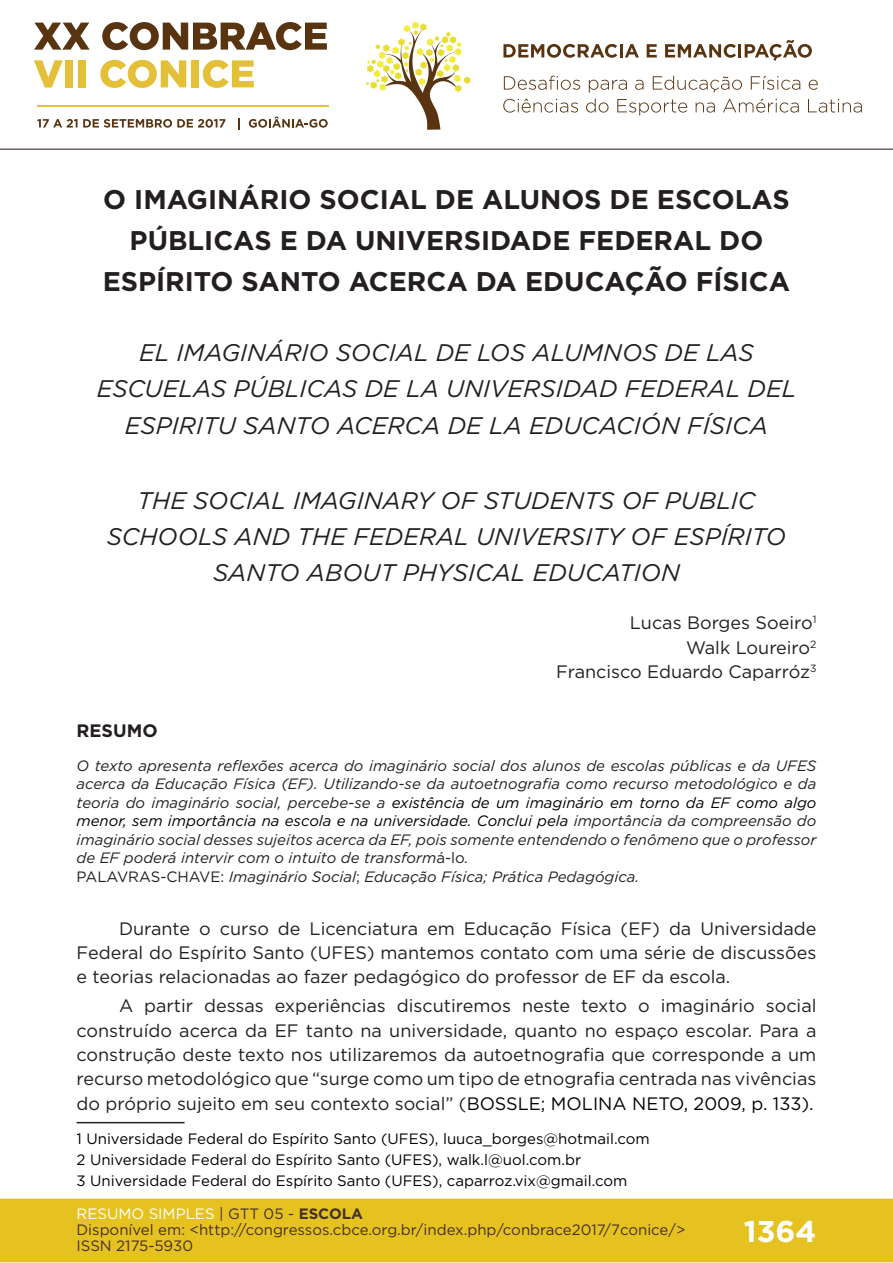
<style>
.page{position:relative;width:893px;height:1263px;background:#fff}
.page>*{position:absolute;margin:0;border:0;box-sizing:border-box;transform-origin:0 0}
.t1{font:700 30px "Gotham";color:#fff}
.t2{font:700 27px/41px "Gotham";color:#231f20;text-align:center}
.t3{font:italic 24px/36.5px "Gotham";color:#231f20;text-align:center}
.t4{font:18px/24.5px "Gotham";color:#231f20;text-align:justify}
.t5{font:700 18px "Gotham";color:#231f20}
.t6{font:italic 15px/18.5px "Gotham";color:#231f20}
.t7{font:15px/21.3px "Gotham";color:#000001}
.t8{font:15px/16px "Gotham";color:#462f2a}
.s1{color:#000001}
.s2{font-style:normal}
.s3{color:#030508}
.s4{color:#fff}
.s5{color:#442f2a}
.s6{font-weight:700;color:#442f2a}
</style>
<div class="page">
<div style="left:0;top:1198px;width:893px;height:64px;background:#e6c221;border:2px solid #e6c221"></div>
<svg style="left:34px;top:23px;width:56px;height:27px"></svg>
<svg style="left:102px;top:22px;width:225px;height:28px"></svg>
<svg style="left:34px;top:60px;width:29px;height:28px"></svg>
<div style="left:65px;top:60px;width:8px;height:27px;background:#e3c038"></div>
<div style="left:78px;top:60px;width:8px;height:27px;background:#e3c038"></div>
<svg style="left:100px;top:60px;width:86px;height:28px"></svg>
<div style="left:191px;top:60px;width:8px;height:27px;background:#e3c038"></div>
<svg style="left:203px;top:60px;width:51px;height:28px"></svg>
<svg style="left:37px;top:119px;width:188px;height:9px"></svg>
<svg style="left:238px;top:118px;width:2px;height:11px"></svg>
<svg style="left:249px;top:117px;width:79px;height:11px"></svg>
<hr style="left:37px;top:105px;width:291px;height:2px;background:#e3c038">
<svg style="left:366px;top:21px;width:105px;height:109px"></svg>
<svg style="left:503px;top:44px;width:136px;height:14px"></svg>
<svg style="left:647px;top:44px;width:10px;height:13px"></svg>
<svg style="left:665px;top:40px;width:147px;height:21px"></svg>
<svg style="left:504px;top:76px;width:76px;height:14px"></svg>
<svg style="left:809px;top:80px;width:9px;height:10px"></svg>
<svg style="left:503px;top:99px;width:75px;height:14px"></svg>
<svg style="left:586px;top:76px;width:214px;height:39px"></svg>
<svg style="left:808px;top:99px;width:54px;height:14px"></svg>
<hr style="left:0;top:149px;width:893px;height:1px;background:#442f2a">
<hr style="left:77px;top:1122px;width:108px;height:1px;background:#231f20">
<h2 class="t2" style="left:103px;top:178px;width:689px">O IMAGINÁRIO SOCIAL DE ALUNOS DE ESCOLAS<br>PÚBLICAS E DA UNIVERSIDADE FEDERAL DO<br>ESPÍRITO SANTO ACERCA DA EDUCAÇÃO FÍSICA</h2>
<h3 class="t3" style="left:97px;top:334px;width:701px">EL IMAGINÁRIO SOCIAL DE LOS ALUMNOS DE LAS<br>ESCUELAS PÚBLICAS DE LA UNIVERSIDAD FEDERAL DEL<br>ESPIRITU SANTO ACERCA DE LA EDUCACIÓN FÍSICA</h3>
<h3 class="t3" style="left:107px;top:481px;width:681px">THE SOCIAL IMAGINARY OF STUDENTS OF PUBLIC<br>SCHOOLS AND THE FEDERAL UNIVERSITY OF ESPÍRITO<br>SANTO ABOUT PHYSICAL EDUCATION</h3>
<p class="t4" style="left:556px;top:610px;width:262px;text-align:right">Lucas Borges Soeiro<sup>1<br></sup>Walk Loureiro<sup>2<br></sup>Francisco Eduardo Caparróz<sup>3</sup></p>
<p class="t5" style="left:77px;top:719px;width:83px">RESUMO</p>
<p class="t6" style="left:77px;top:756px;width:741px">O texto apresenta reflexões acerca do imaginário social dos alunos de escolas públicas e da UFES acerca da Educação Física (EF). Utilizando-se da autoetnografia como recurso metodológico e da teoria do imaginário social, percebe-se a <span class="s1">existência de um imaginário em torno da EF como algo menor, sem importância na escola e na universidade. Conclui pela</span> importância da compreensão do imaginário social desses sujeitos acerca da EF, pois somente entendendo o fenômeno que o professor de EF poderá intervir com o intuito de transform<span class="s2">á-lo</span>.<br><span class="s2">PALAVRAS-CHAVE:</span> Imaginário Social<span class="s2">;</span> Educação Física; Prática Pedagógica.</p>
<p class="t4" style="left:77px;top:916px;width:741px;text-indent:43px">Durante o curso de Licenciatura em Educação Física (EF) da Universidade Federal do Espírito Santo (UFES) mantemos contato com uma série de discussões e teorias relacionadas ao fazer pedagógico do professor de EF da escola.</p>
<p class="t4" style="left:77px;top:993px;width:741px;text-indent:43px">A partir dessas experiências discutiremos neste texto o imaginário social construído acerca da EF tanto na universidade, quanto no espaço escolar. Para a construção deste texto nos utilizaremos da autoetnografia que corresponde a um recurso metodológico que “surge como um tipo de etnografia centrada nas vivências do próprio sujeito em seu contexto social” (<span class="s3">BOSSLE; MOLINA NETO, 2009, p. 133).</span></p>
<p class="t7" style="left:77px;top:1128px;width:575px">1 Universidade Federal do Espírito Santo (UFES), luuca_borges@hotmail.com<br>2 Universidade Federal do Espírito Santo (UFES), walk.l@uol.com.br<br>3 Universidade Federal do Espírito Santo (UFES), caparroz.vix@gmail.com</p>
<p class="t8" style="left:77px;top:1205px;width:610px"><span class="s4">RESUMO SIMPLES</span> <span class="s5">| GTT 05 -</span> <span class="s6">ESCOLA<br></span>Disponível em: &lt;http://congressos.cbce.org.br/index.php/conbrace2017/7conice/&gt;<br>ISSN 2175-5930</p>
<h1 class="t1" style="left:744px;top:1212px;width:74px">1364</h1>
</div>
